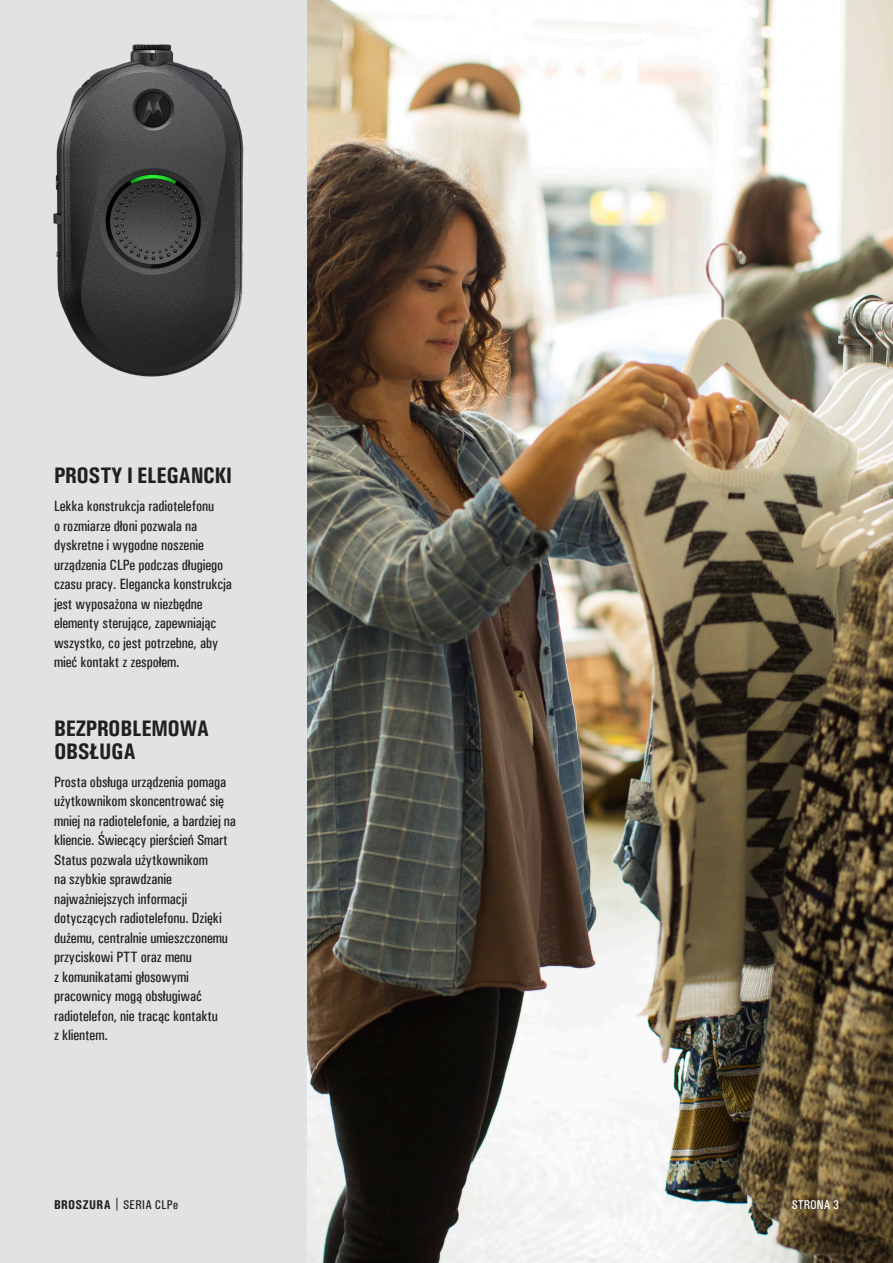
<style>
.page{position:relative;width:893px;height:1263px;background:#fff}
.page>*{position:absolute;margin:0;border:0;box-sizing:border-box;transform-origin:0 0}
.t1{font:700 22.5px/23.2px "Univers Condensed";letter-spacing:-.015em;color:#231f20}
.t2{font:500 15px/19.5px "Univers Condensed";letter-spacing:-.005em;color:#231f20}
.t3{font:500 12.75px "Univers Condensed";letter-spacing:.03em;color:#231f20}
.t4{font:500 12.75px "Univers Condensed";color:#fff}
.s1{font-weight:700}
</style>
<div class="page">
<img style="left:306px;top:0;width:587px;height:1263px">
<div style="left:0;top:0;width:306px;height:1263px;background:#e1e2e4"></div>
<svg style="left:117px;top:1198px;width:1px;height:12px"></svg>
<img style="left:53px;top:44px;width:191px;height:333px">
<p class="t1" style="left:54px;top:464px;width:180px">PROSTY I ELEGANCKI</p>
<p class="t2" style="left:54px;top:496px;width:179px">Lekka konstrukcja radiotelefonu<br>o rozmiarze dłoni pozwala na dyskretne i wygodne noszenie urządzenia CLPe podczas długiego czasu pracy. Elegancka konstrukcja jest wyposażona w niezbędne elementy sterujące, zapewniając wszystko, co jest potrzebne, aby mieć kontakt z zespołem.</p>
<p class="t1" style="left:54px;top:716px;width:157px">BEZPROBLEMOWA<br>OBSŁUGA</p>
<p class="t2" style="left:54px;top:772px;width:184px">Prosta obsługa urządzenia pomaga użytkownikom skoncentrować się mniej na radiotelefonie, a bardziej na kliencie. Świecący pierścień Smart<br>Status pozwala użytkownikom<br>na szybkie sprawdzanie najważniejszych informacji dotyczących radiotelefonu. Dzięki dużemu, centralnie umieszczonemu przyciskowi PTT oraz menu<br>z komunikatami głosowymi pracownicy mogą obsługiwać radiotelefon, nie tracąc kontaktu<br>z klientem.</p>
<p class="t3" style="left:54px;top:1197px;width:126px"><span class="s1">BROSZURA</span> SERIA CLPe</p>
<p class="t4" style="left:792px;top:1197px;width:49px">STRONA 3</p>
</div>
